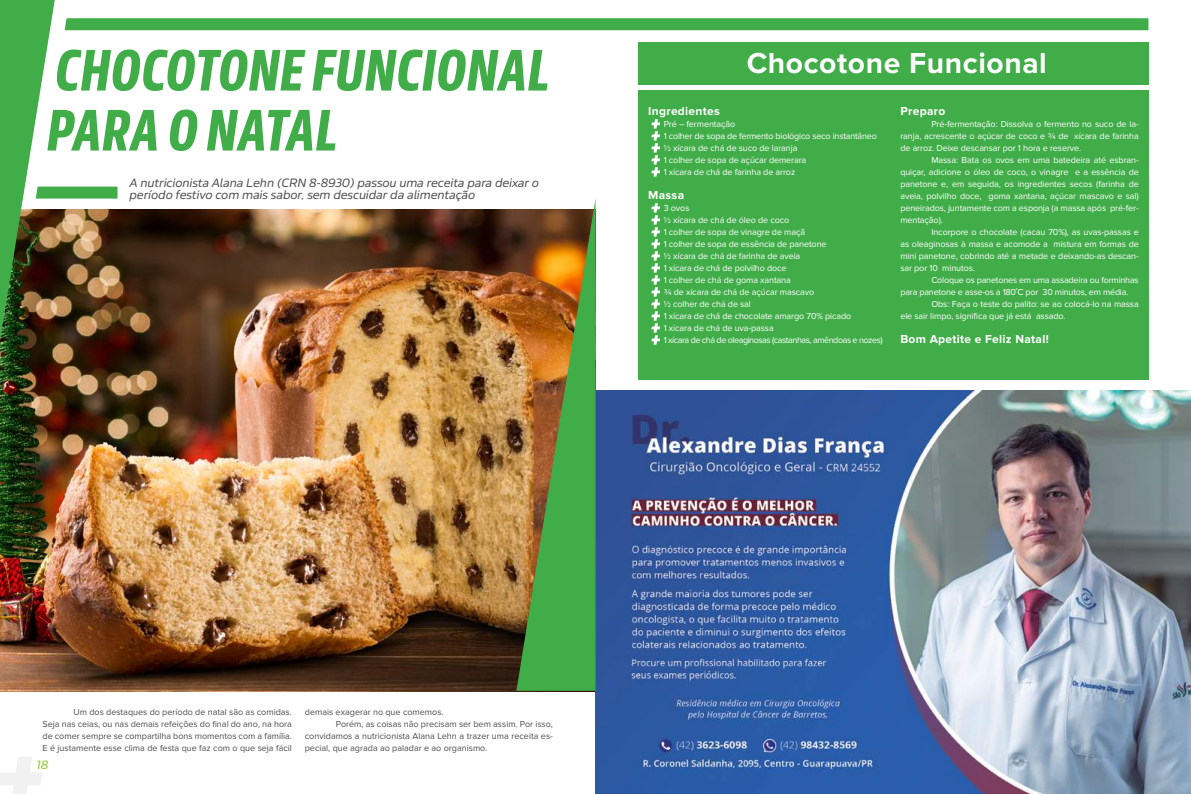
<style>
.page{position:relative;width:1191px;height:794px;background:#fff}
.page>*{position:absolute;margin:0;border:0;box-sizing:border-box;transform-origin:0 0}
.t1{font:italic 700 58px/60px "Sans Beam Head";letter-spacing:.015em;color:#41ad49}
.t2{font:700 30px "Proxima Nova";letter-spacing:.02em;color:#fff}
.t3{font:italic 12px/12px "Sans Beam Body";letter-spacing:-.02em;color:#4d4d4f}
.t4{font:700 12px "Proxima Nova";letter-spacing:.025em;color:#fff}
.t5{font:italic 12px "Sans Beam Body";color:#99ca42}
.t6{font:9px/12px "Proxima Nova";letter-spacing:-.01em;color:#fff}
.t7{font:9px/12px "Proxima Nova";color:#4d4d4f;text-align:justify}
</style>
<div class="page">
<svg style="left:0;top:757px;width:42px;height:37px"></svg>
<img style="left:0;top:345px;width:595px;height:347px">
<div style="left:638px;top:91px;width:510px;height:288px;background:#41ad49"></div>
<img style="left:595px;top:391px;width:596px;height:403px">
<svg style="left:516px;top:345px;width:79px;height:346px;background:#689743"></svg>
<svg style="left:0;top:0;width:1148px;height:345px"></svg>
<h1 class="t1" style="left:47px;top:38px;width:504px">CHOCOTONE FUNCIONAL<br>PARA O NATAL</h1>
<h3 class="t3" style="left:129px;top:176px;width:411px">A nutricionista Alana Lehn (CRN 8-8930) passou uma receita para deixar o período festivo com mais sabor, sem descuidar da alimentação</h3>
<h2 class="t2" style="left:746px;top:46px;width:302px">Chocotone Funcional</h2>
<h3 class="t4" style="left:648px;top:104px;width:73px">Ingredientes</h3>
<p class="t6" style="left:664px;top:118px;width:215px">Pré – fermentação<br>1 colher de sopa de fermento biológico seco instantâneo ½ xícara de chá de suco de laranja<br>1 colher de sopa de açúcar demerara<br>1 xícara de chá de farinha de arroz</p>
<h3 class="t4" style="left:648px;top:188px;width:37px">Massa</h3>
<p class="t6" style="left:664px;top:202px;width:220px">3 ovos<br>½ xícara de chá de óleo de coco<br>1 colher de sopa de vinagre de maçã<br>1 colher de sopa de essência de panetone<br>½ xícara de chá de farinha de aveia<br>1 xícara de chá de polvilho doce<br>1 colher de chá de goma xantana<br>¾ de xícara de chá de açúcar mascavo<br>½ colher de chá de sal<br>1 xícara de chá de chocolate amargo 70% picado<br>1 xícara de chá de uva-passa<br>1 xícara de chá de oleaginosas (castanhas, amêndoas e nozes)</p>
<h3 class="t4" style="left:900px;top:104px;width:46px">Preparo</h3>
<p class="t6" style="left:900px;top:118px;width:240px;text-align:justify;text-indent:31px">Pré-fermentação: Dissolva o fermento no suco de la&shy;ranja, acrescente o açúcar de coco e ¾ de xícara de farinha de arroz. Deixe descansar por 1 hora e reserve.</p>
<p class="t6" style="left:900px;top:154px;width:240px;text-align:justify;text-indent:31px">Massa: Bata os ovos em uma batedeira até esbran&shy;quiçar, adicione o óleo de coco, o vinagre e a essência de panetone e, em seguida, os ingredientes secos (farinha de aveia, polvilho doce, goma xantana, açúcar mascavo e sal) peneirados, juntamente com a esponja (a massa após pré-fer&shy;mentação).</p>
<p class="t6" style="left:900px;top:226px;width:240px;text-align:justify;text-indent:31px">Incorpore o chocolate (cacau 70%), as uvas-passas e as oleaginosas à massa e acomode a mistura em formas de mini panetone, cobrindo até a metade e deixando-as descan&shy;sar por 10 minutos.</p>
<p class="t6" style="left:900px;top:274px;width:240px;text-indent:31px">Coloque os panetones em uma assadeira ou forminhas para panetone e asse-os a 180˚C por 30 minutos, em média.</p>
<p class="t6" style="left:900px;top:298px;width:240px;text-indent:31px">Obs: Faça o teste do palito: se ao colocá-lo na massa ele sair limpo, significa que já está assado.</p>
<h3 class="t4" style="left:900px;top:332px;width:150px">Bom Apetite e Feliz Natal!</h3>
<p class="t7" style="left:43px;top:706px;width:251px;text-indent:31px">Um dos destaques do período de natal são as comidas.<br>Seja nas ceias, ou nas demais refeições do final do ano, na hora de comer sempre se compartilha bons momentos com a família.<br>E é justamente esse clima de festa que faz com o que seja fácil</p>
<p class="t7" style="left:305px;top:706px;width:140px">demais exagerar no que comemos.</p>
<p class="t7" style="left:336px;top:718px;width:219px">Porém, as coisas não precisam ser bem assim. Por isso,</p>
<p class="t7" style="left:305px;top:730px;width:250px">convidamos a nutricionista Alana Lehn a trazer uma receita es-</p>
<p class="t7" style="left:305px;top:742px;width:184px">pecial, que agrada ao paladar e ao organismo.</p>
<h3 class="t5" style="left:36px;top:756px;width:14px">18</h3>
</div>
